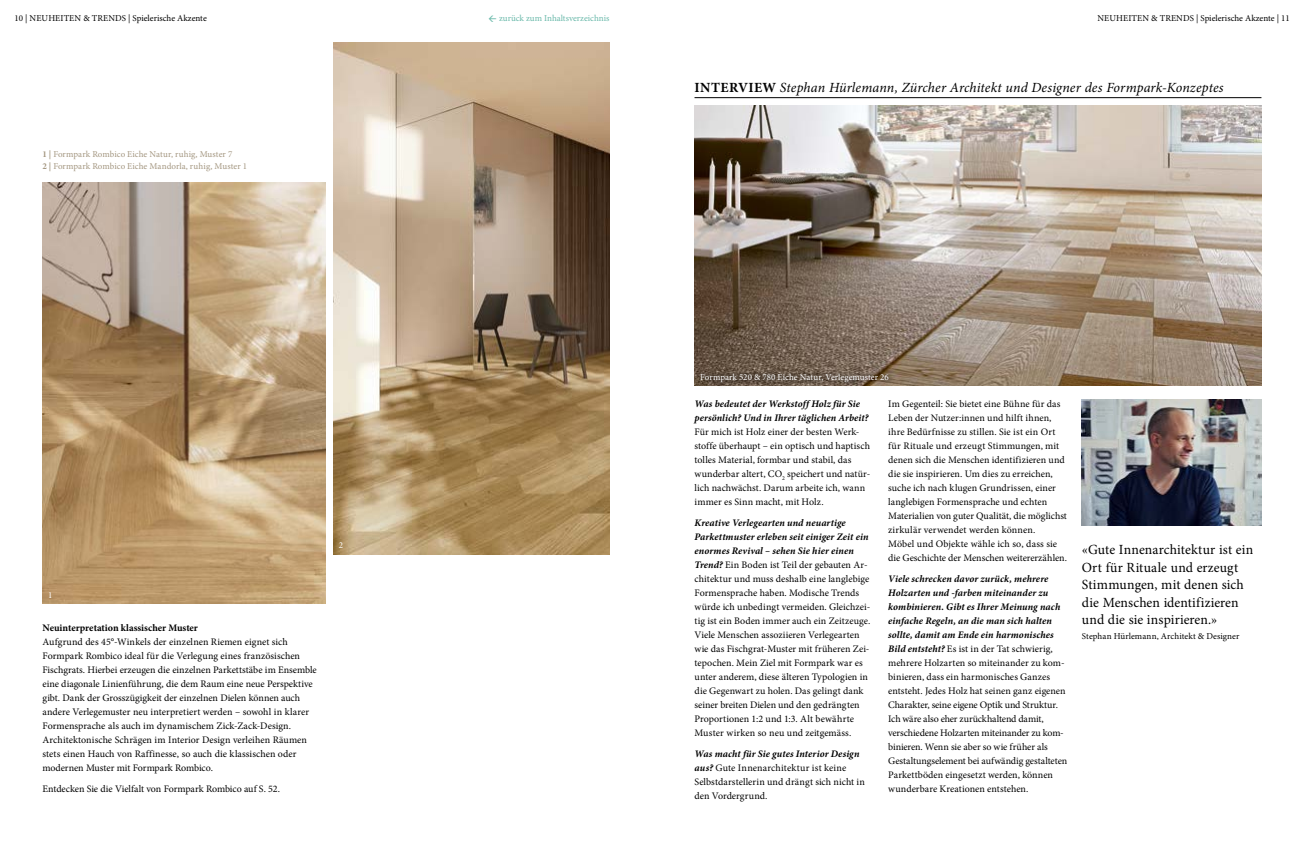
<style>
.page{position:relative;width:1304px;height:851px;background:#fff}
.page>*{position:absolute;margin:0;border:0;box-sizing:border-box;transform-origin:0 0}
.t1{font:14px/17.5px "Minion Pro";letter-spacing:.005em;color:#000}
.t2{font:italic 14px "Minion Pro";letter-spacing:.005em;color:#000}
.t3{font:10px/14px "Minion Pro";color:#000}
.t4{font:italic 700 10px/14px "Minion Pro";letter-spacing:.01em;color:#000}
.t5{font:700 10px "Minion Pro";color:#000}
.t6{font:9px "Minion Pro";letter-spacing:.005em;color:#000}
.t7{font:9px/12px "Minion Pro";letter-spacing:.005em;color:#a49781}
.t8{font:9px "Minion Pro";letter-spacing:.005em;color:#fff}
.t9{font:9px "Minion Pro";color:#6ab9aa}
.s1{font-weight:700}
.s2{font-weight:700;font-style:normal}
.s3{font-weight:700;font-style:italic}
</style>
<div class="page">
<img style="left:695px;top:106px;width:566px;height:280px">
<img style="left:333px;top:43px;width:276px;height:511px">
<img style="left:1082px;top:399px;width:179px;height:126px">
<img style="left:43px;top:183px;width:283px;height:420px">
<svg style="left:695px;top:367px;width:200px;height:19px;background:#685748"></svg>
<hr style="left:694px;top:97px;width:567px;height:1px;background:#000">
<p class="t6" style="left:15px;top:12px;width:194px">10 | NEUHEITEN &amp; TRENDS | Spielerische Akzente</p>
<p class="t6" style="left:1097px;top:12px;width:194px">NEUHEITEN &amp; TRENDS | Spielerische Akzente | 11</p>
<p class="t9" style="left:499px;top:12px;width:112px">zurück zum Inhaltsverzeichnis</p>
<p class="t7" style="left:43px;top:148px;width:206px"><span class="s1">1 |</span> Formpark Rombico Eiche Natur, ruhig, Muster 7<br><span class="s1">2 |</span> Formpark Rombico Eiche Mandorla, ruhig, Muster 1</p>
<p class="t8" style="left:48px;top:588px;width:6px">1</p>
<p class="t5" style="left:43px;top:621px;width:157px">Neuinterpretation klassischer Muster</p>
<p class="t3" style="left:43px;top:635px;width:276px">Aufgrund des 45°-Winkels der einzelnen Riemen eignet sich Formpark Rombico ideal für die Verlegung eines französischen Fischgrats. Hierbei erzeugen die einzelnen Parkettstäbe im Ensemble eine diagonale Linienführung, die dem Raum eine neue Perspektive gibt. Dank der Grosszügigkeit der einzelnen Dielen können auch andere Verlegemuster neu interpretiert werden – sowohl in klarer Formensprache als auch im dynamischem Zick-Zack-Design.<br>Architektonische Schrägen im Interior Design verleihen Räumen stets einen Hauch von Raffinesse, so auch die klassischen oder modernen Muster mit Formpark Rombico.</p>
<p class="t3" style="left:43px;top:782px;width:239px">Entdecken Sie die Vielfalt von Formpark Rombico auf S. 52.</p>
<p class="t8" style="left:339px;top:539px;width:6px">2</p>
<h1 class="t2" style="left:695px;top:78px;width:531px"><span class="s2">INTERVIEW</span> Stephan Hürlemann, Zürcher Architekt und Designer des Formpark-Konzeptes</h1>
<p class="t8" style="left:700px;top:371px;width:190px">Formpark 520 &amp; 780 Eiche Natur, Verlegemuster 26</p>
<p class="t4" style="left:694px;top:396px;width:175px">Was bedeutet der Werkstoff Holz für Sie persönlich? Und in Ihrer täglichen Arbeit?</p>
<p class="t3" style="left:694px;top:425px;width:177px">Für mich ist Holz einer der besten Werk&shy;stoffe überhaupt – ein optisch und haptisch tolles Material, formbar und stabil, das wunderbar altert, CO<sub>2</sub> speichert und natür&shy;lich nachwächst. Darum arbeite ich, wann immer es Sinn macht, mit Holz.</p>
<p class="t3" style="left:694px;top:516px;width:177px"><span class="s3">Kreative Verlegearten und neuartige Parkettmuster erleben seit einiger Zeit ein enormes Revival – sehen Sie hier einen Trend?</span> Ein Boden ist Teil der gebauten Ar&shy;chitektur und muss deshalb eine langlebige Formensprache haben. Modische Trends würde ich unbedingt vermeiden. Gleichzei&shy;tig ist ein Boden immer auch ein Zeitzeuge.<br>Viele Menschen assoziieren Verlegearten wie das Fischgrat-Muster mit früheren Zei&shy;tepochen. Mein Ziel mit Formpark war es unter anderem, diese älteren Typologien in die Gegenwart zu holen. Das gelingt dank seiner breiten Dielen und den gedrängten Proportionen 1:2 und 1:3. Alt bewährte Muster wirken so neu und zeitgemäss.</p>
<p class="t3" style="left:694px;top:747px;width:172px"><span class="s3">Was macht für Sie gutes Interior Design aus?</span> Gute Innenarchitektur ist keine Selbstdarstellerin und drängt sich nicht in den Vordergrund.</p>
<p class="t3" style="left:888px;top:397px;width:180px">Im Gegenteil: Sie bietet eine Bühne für das Leben der Nutzer:innen und hilft ihnen, ihre Bedürfnisse zu stillen. Sie ist ein Ort für Rituale und erzeugt Stimmungen, mit denen sich die Menschen identifizieren und die sie inspirieren. Um dies zu erreichen, suche ich nach klugen Grundrissen, einer langlebigen Formensprache und echten Materialien von guter Qualität, die möglichst zirkulär verwendet werden können.<br>Möbel und Objekte wähle ich so, dass sie die Geschichte der Menschen weitererzählen.</p>
<p class="t3" style="left:888px;top:572px;width:181px"><span class="s3">Viele schrecken davor zurück, mehrere Holzarten und -farben miteinander zu kombinieren. Gibt es Ihrer Meinung nach einfache Regeln, an die man sich halten sollte, damit am Ende ein harmonisches Bild entsteht?</span> Es ist in der Tat schwierig, mehrere Holzarten so miteinander zu kom&shy;binieren, dass ein harmonisches Ganzes entsteht. Jedes Holz hat seinen ganz eigenen Charakter, seine eigene Optik und Struktur.<br>Ich wäre also eher zurückhaltend damit, verschiedene Holzarten miteinander zu kom&shy;binieren. Wenn sie aber so wie früher als Gestaltungselement bei aufwändig gestalteten Parkettböden eingesetzt werden, können wunderbare Kreationen entstehen.</p>
<h1 class="t1" style="left:1082px;top:541px;width:173px">«Gute Innenarchitektur ist ein<br>Ort für Rituale und erzeugt<br>Stimmungen, mit denen sich die Menschen identifizieren und die sie inspirieren.»</h1>
<p class="t6" style="left:1082px;top:630px;width:159px">Stephan Hürlemann, Architekt &amp; Designer</p>
</div>
